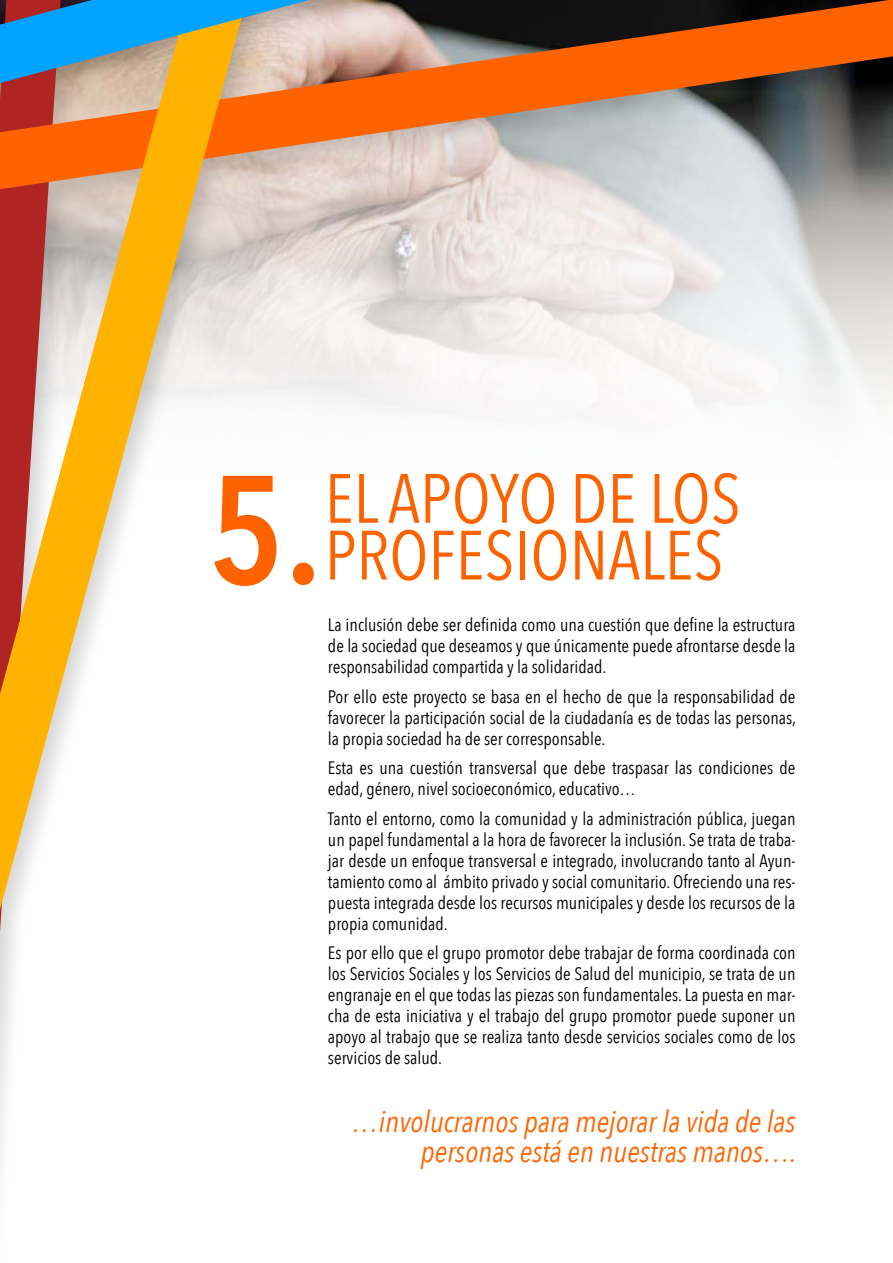
<style>
.page{position:relative;width:893px;height:1263px;background:#fff}
.page>*{position:absolute;margin:0;border:0;box-sizing:border-box;transform-origin:0 0}
.t1{font:600 152.7px "Avenir Next Condensed";color:#ff6300}
.t2{font:68.85px/56.7px "Avenir Next Condensed";color:#ff6300}
.t3{font:italic 30px/30px "Avenir Next Condensed";color:#ff6300;text-align:right}
.t4{font:18px/21px "Avenir Next Condensed";color:#000;text-align:justify}
</style>
<div class="page">
<div style="left:0;top:0;width:893px;height:1263px;background:#000;opacity:.16"></div>
<svg style="left:0;top:909px;width:61px;height:23px"></svg>
<svg style="left:246px;top:0;width:647px;height:189px;background:#b07c5c"></svg>
<svg style="left:0;top:83px;width:246px;height:826px"></svg>
<svg style="left:0;top:0;width:309px;height:83px;background:#72a4b1"></svg>
<h1 class="t1" style="left:208px;top:398px;width:115px">5.</h1>
<h2 class="t2" style="left:325px;top:467px;width:417px">EL APOYO DE LOS<br>PROFESIONALES</h2>
<p class="t4" style="left:328px;top:613px;width:469px">La inclusión debe ser definida como una cuestión que define la estructura de la sociedad que deseamos y que únicamente puede afrontarse desde la responsabilidad compartida y la solidaridad.</p>
<p class="t4" style="left:328px;top:685px;width:470px">Por ello este proyecto se basa en el hecho de que la responsabilidad de favorecer la participación social de la ciudadanía es de todas las personas, la propia sociedad ha de ser corresponsable.</p>
<p class="t4" style="left:328px;top:756px;width:469px">Esta es una cuestión transversal que debe traspasar las condiciones de edad, género, nivel socioeconómico, educativo…</p>
<p class="t4" style="left:328px;top:807px;width:469px">Tanto el entorno, como la comunidad y la administración pública, juegan un papel fundamental a la hora de favorecer la inclusión. Se trata de traba&shy;jar desde un enfoque transversal e integrado, involucrando tanto al Ayun&shy;tamiento como al ámbito privado y social comunitario. Ofreciendo una res&shy;puesta integrada desde los recursos municipales y desde los recursos de la propia comunidad.</p>
<p class="t4" style="left:328px;top:941px;width:469px">Es por ello que el grupo promotor debe trabajar de forma coordinada con los Servicios Sociales y los Servicios de Salud del municipio, se trata de un engranaje en el que todas las piezas son fundamentales. La puesta en mar&shy;cha de esta iniciativa y el trabajo del grupo promotor puede suponer un apoyo al trabajo que se realiza tanto desde servicios sociales como de los servicios de salud.</p>
<h3 class="t3" style="left:352px;top:1107px;width:446px">…involucrarnos para mejorar la vida de las personas está en nuestras manos….</h3>
</div>
